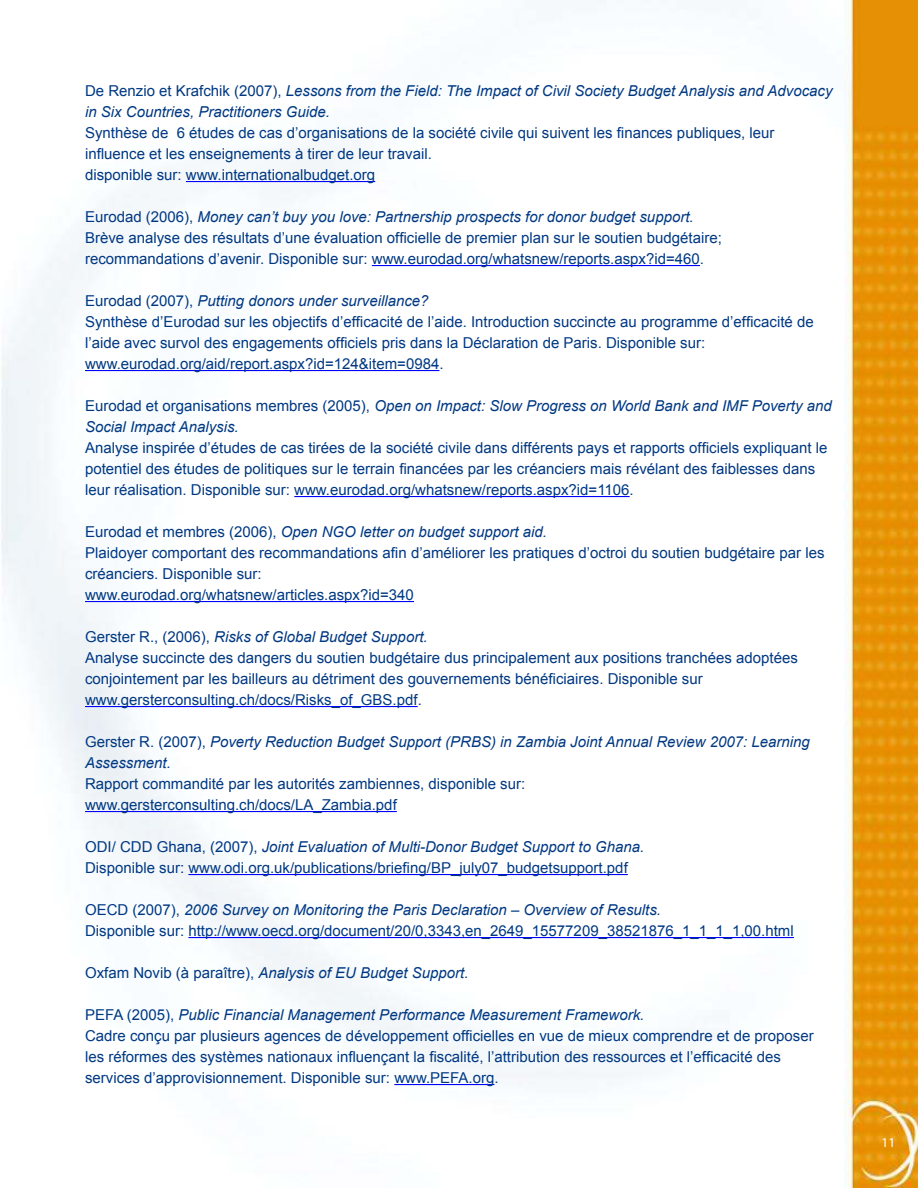
<style>
.page{position:relative;width:918px;height:1188px;background:#fff}
.page>*{position:absolute;margin:0;border:0;box-sizing:border-box;transform-origin:0 0}
.t1{font:15px/21px "Arial";color:#003882}
.t2{font:italic 15px/21px "Arial";color:#003882}
.t3{font:13.5px "Myriad Pro";color:#fff}
.s1{font-style:normal}
.s2{font-style:italic}
</style>
<div class="page">
<img style="left:1px;top:0;width:917px;height:1188px">
<hr style="left:186px;top:181px;width:189px;height:1px;background:#00f">
<hr style="left:372px;top:265px;width:328px;height:1px;background:#00f">
<hr style="left:85px;top:370px;width:354px;height:1px;background:#00f">
<hr style="left:294px;top:496px;width:336px;height:1px;background:#00f">
<hr style="left:85px;top:601px;width:329px;height:1px;background:#00f">
<hr style="left:85px;top:706px;width:333px;height:1px;background:#00f">
<hr style="left:85px;top:811px;width:312px;height:1px;background:#00f">
<hr style="left:188px;top:874px;width:440px;height:1px;background:#00f">
<hr style="left:188px;top:937px;width:606px;height:1px;background:#00f">
<hr style="left:394px;top:1084px;width:100px;height:1px;background:#00f">
<p class="t2" style="left:85px;top:82px;width:749px"><span class="s1">De Renzio et Krafchik (2007),</span> Lessons from the Field: The Impact of Civil Society Budget Analysis and Advocacy in Six Countries, Practitioners Guide.</p>
<p class="t1" style="left:85px;top:122px;width:691px">Synthèse de 6 études de cas d’organisations de la société civile qui suivent les finances publiques, leur influence et les enseignements à tirer de leur travail.<br>disponible sur: www.internationalbudget.org</p>
<p class="t1" style="left:85px;top:206px;width:638px">Eurodad (2006), <span class="s2">Money can’t buy you love: Partnership prospects for donor budget support.<br></span>Brève analyse des résultats d’une évaluation officielle de premier plan sur le soutien budgétaire; recommandations d’avenir. Disponible sur: www.eurodad.org/whatsnew/reports.aspx?id=460.</p>
<p class="t1" style="left:85px;top:290px;width:730px">Eurodad (2007), <span class="s2">Putting donors under surveillance?<br></span>Synthèse d’Eurodad sur les objectifs d’efficacité de l’aide. Introduction succincte au programme d’efficacité de l’aide avec survol des engagements officiels pris dans la Déclaration de Paris. Disponible sur: www.eurodad.org/aid/report.aspx?id=124&amp;item=0984.</p>
<p class="t2" style="left:85px;top:397px;width:748px"><span class="s1">Eurodad et organisations membres (2005),</span> Open on Impact: Slow Progress on World Bank and IMF Poverty and<br>Social Impact Analysis.</p>
<p class="t1" style="left:85px;top:437px;width:744px">Analyse inspirée d’études de cas tirées de la société civile dans différents pays et rapports officiels expliquant le potentiel des études de politiques sur le terrain financées par les créanciers mais révélant des faiblesses dans leur réalisation. Disponible sur: www.eurodad.org/whatsnew/reports.aspx?id=1106.</p>
<p class="t1" style="left:85px;top:521px;width:741px">Eurodad et membres (2006), <span class="s2">Open NGO letter on budget support aid.<br></span>Plaidoyer comportant des recommandations afin d’améliorer les pratiques d’octroi du soutien budgétaire par les créanciers. Disponible sur:<br>www.eurodad.org/whatsnew/articles.aspx?id=340</p>
<p class="t1" style="left:85px;top:626px;width:714px">Gerster R., (2006), <span class="s2">Risks of Global Budget Support.<br></span>Analyse succincte des dangers du soutien budgétaire dus principalement aux positions tranchées adoptées conjointement par les bailleurs au détriment des gouvernements bénéficiaires. Disponible sur www.gersterconsulting.ch/docs/Risks_of_GBS.pdf.</p>
<p class="t2" style="left:85px;top:733px;width:726px"><span class="s1">Gerster R. (2007),</span> Poverty Reduction Budget Support (PRBS) in Zambia Joint Annual Review 2007: Learning<br>Assessment.</p>
<p class="t1" style="left:85px;top:773px;width:442px">Rapport commandité par les autorités zambiennes, disponible sur: www.gersterconsulting.ch/docs/LA_Zambia.pdf</p>
<p class="t1" style="left:85px;top:836px;width:561px">ODI/ CDD Ghana, (2007), <span class="s2">Joint Evaluation of Multi-Donor Budget Support to Ghana.<br></span>Disponible sur: www.odi.org.uk/publications/briefing/BP_july07_budgetsupport.pdf</p>
<p class="t1" style="left:85px;top:899px;width:710px">OECD (2007), <span class="s2">2006 Survey on Monitoring the Paris Declaration – Overview of Results.<br></span>Disponible sur: http://www.oecd.org/document/20/0,3343,en_2649_15577209_38521876_1_1_1_1,00.html</p>
<p class="t2" style="left:85px;top:964px;width:385px"><span class="s1">Oxfam Novib (à paraître),</span> Analysis of EU Budget Support.</p>
<p class="t1" style="left:85px;top:1004px;width:730px">PEFA (2005), <span class="s2">Public Financial Management Performance Measurement Framework.<br></span>Cadre conçu par plusieurs agences de développement officielles en vue de mieux comprendre et de proposer les réformes des systèmes nationaux influençant la fiscalité, l’attribution des ressources et l’efficacité des services d’approvisionnement. Disponible sur: www.PEFA.org.</p>
<p class="t3" style="left:882px;top:1134px;width:15px">11</p>
</div>
